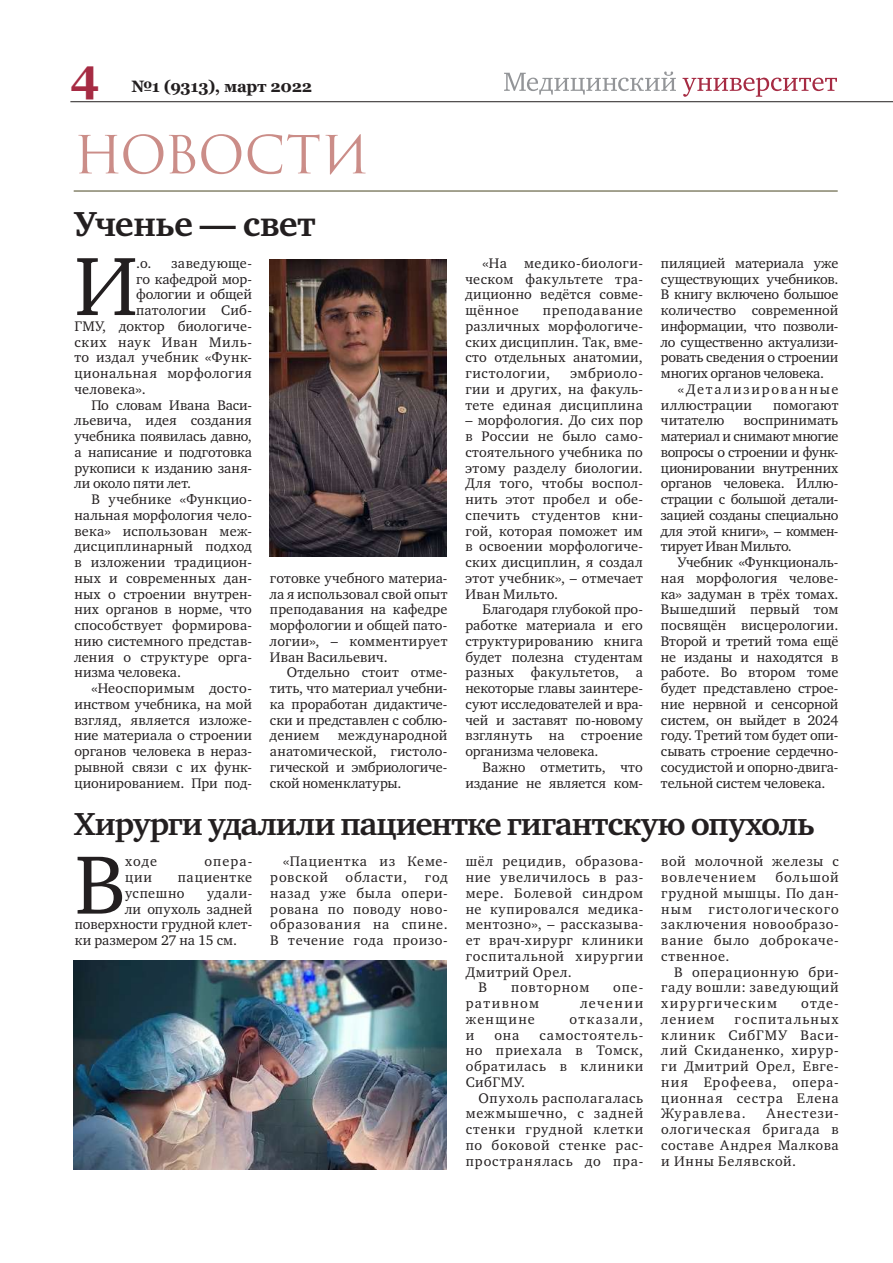
<style>
.page{position:relative;width:893px;height:1263px;background:#fff}
.page>*{position:absolute;margin:0;border:0;box-sizing:border-box;transform-origin:0 0}
.t1{font:84.6px "Charter C";color:#231f20}
.t2{font:51px "Romul";letter-spacing:-.015em;color:#cb8d88}
.t3{font:700 45px "Georgia";color:#a62b43}
.t4{font:700 35.7px "Charter C";letter-spacing:-.015em;color:#231f20}
.t5{font:700 32.7px "Charter C";letter-spacing:-.03em;color:#231f20}
.t6{font:700 16.5px "Georgia";letter-spacing:-.015em;color:#231f20}
.t7{font:14.25px/15.8px "Charter C";letter-spacing:.025em;color:#231f20;text-align:justify}
.t8{font:14.25px "Charter C";color:#231f20}
.t9{font:14.25px/15.8px "Charter C";letter-spacing:.005em;color:#231f20;text-align:right}
.t10{font:14.25px/15.8px "Charter C";letter-spacing:.045em;color:#231f20}
.t11{font:14.25px "Charter C";letter-spacing:-.005em;color:#231f20}
.t12{font:14.25px/15.8px "Charter C";letter-spacing:.05em;color:#231f20}
.t13{font:14.25px "Charter C";letter-spacing:.055em;color:#231f20}
.t14{font:14.25px/15.8px "Charter C";letter-spacing:.11em;color:#231f20}
.t15{font:14.25px "Charter C";letter-spacing:-.01em;color:#231f20}
.t16{font:14.25px "Charter C";letter-spacing:.095em;color:#231f20}
.t17{font:14.25px "Charter C";letter-spacing:.09em;color:#231f20}
.t18{font:14.25px "Charter C";letter-spacing:.1em;color:#231f20}
</style>
<div class="page">
<hr style="left:70px;top:101px;width:823px;height:1px;background:#231f20">
<svg style="left:682px;top:78px;width:155px;height:19px"></svg>
<svg style="left:504px;top:72px;width:172px;height:23px"></svg>
<hr style="left:74px;top:190px;width:764px;height:2px;background:#86846c">
<img style="left:269px;top:260px;width:178px;height:297px">
<img style="left:74px;top:961px;width:373px;height:208px">
<h3 class="t3" style="left:70px;top:46px;width:31px">4</h3>
<p class="t6" style="left:131px;top:76px;width:182px">№1 (9313), март 2022</p>
<h2 class="t2" style="left:74px;top:125px;width:298px">новости</h2>
<h3 class="t4" style="left:74px;top:205px;width:243px">Ученье — свет</h3>
<h1 class="t1" style="left:74px;top:240px;width:65px">И</h1>
<p class="t7" style="left:136px;top:255px;width:17px">.о.</p>
<p class="t7" style="left:171px;top:255px;width:82px">заведующе-</p>
<p class="t11" style="left:136px;top:271px;width:117px">го кафедрой мор-</p>
<p class="t11" style="left:136px;top:287px;width:117px">фологии и общей</p>
<p class="t7" style="left:136px;top:302px;width:117px">патологии Сиб-</p>
<p class="t8" style="left:74px;top:318px;width:179px">ГМУ, доктор биологиче-</p>
<p class="t12" style="left:74px;top:334px;width:179px">ских наук Иван Миль-</p>
<p class="t7" style="left:74px;top:350px;width:179px">то издал учебник «Функ-</p>
<p class="t7" style="left:74px;top:365px;width:179px">циональная морфология</p>
<p class="t7" style="left:74px;top:381px;width:73px">человека».</p>
<p class="t11" style="left:91px;top:397px;width:162px">По словам Ивана Васи-</p>
<p class="t7" style="left:74px;top:413px;width:179px">льевича, идея создания</p>
<p class="t11" style="left:74px;top:428px;width:179px">учебника появилась давно,</p>
<p class="t8" style="left:74px;top:444px;width:179px">а написание и подготовка</p>
<p class="t9" style="left:74px;top:460px;width:179px">рукописи к изданию заня-</p>
<p class="t8" style="left:74px;top:476px;width:118px">ли около пяти лет.</p>
<p class="t7" style="left:91px;top:491px;width:162px">В учебнике «Функцио-</p>
<p class="t8" style="left:74px;top:507px;width:179px">нальная морфология чело-</p>
<p class="t7" style="left:74px;top:523px;width:179px">века» использован меж-</p>
<p class="t7" style="left:74px;top:539px;width:179px">дисциплинарный подход</p>
<p class="t7" style="left:74px;top:554px;width:179px">в изложении традицион-</p>
<p class="t7" style="left:74px;top:570px;width:179px">ных и современных дан-</p>
<p class="t7" style="left:74px;top:586px;width:179px">ных о строении внутрен-</p>
<p class="t15" style="left:74px;top:602px;width:179px">них органов в норме, что</p>
<p class="t7" style="left:74px;top:617px;width:179px">способствует формирова-</p>
<p class="t7" style="left:74px;top:633px;width:179px">нию системного представ-</p>
<p class="t7" style="left:74px;top:649px;width:179px">ления о структуре орга-</p>
<p class="t9" style="left:74px;top:665px;width:108px">низма человека.</p>
<p class="t7" style="left:91px;top:680px;width:162px">«Неоспоримым досто-</p>
<p class="t9" style="left:74px;top:696px;width:179px">инством учебника, на мой</p>
<p class="t7" style="left:74px;top:712px;width:179px">взгляд, является изложе-</p>
<p class="t9" style="left:74px;top:728px;width:179px">ние материала о строении</p>
<p class="t11" style="left:74px;top:743px;width:179px">органов человека в нераз-</p>
<p class="t7" style="left:74px;top:759px;width:179px">рывной связи с их функ-</p>
<p class="t8" style="left:74px;top:775px;width:179px">ционированием. При под-</p>
<p class="t7" style="left:270px;top:570px;width:179px">готовке учебного материа&shy;ла я использовал свой опыт преподавания на кафедре морфологии и общей пато&shy;логии», – комментирует Иван Васильевич.</p>
<p class="t7" style="left:270px;top:665px;width:179px;text-indent:17px">Отдельно стоит отме&shy;тить, что материал учебни&shy;ка проработан дидактиче&shy;ски и представлен с соблю&shy;дением</p>
<p class="t7" style="left:270px;top:728px;width:179px;text-indent:68px">международной анатомической, гистоло&shy;гической и эмбриологиче&shy;ской номенклатуры.</p>
<p class="t7" style="left:465px;top:255px;width:179px;text-indent:17px">«На медико-биологи&shy;ческом факультете тра&shy;диционно ведётся совме&shy;щённое</p>
<p class="t7" style="left:465px;top:302px;width:179px;text-indent:77px">преподавание различных морфологиче&shy;ских дисциплин. Так, вме&shy;сто отдельных анатомии, гистологии,</p>
<p class="t7" style="left:465px;top:365px;width:179px;text-indent:105px">эмбриоло&shy;гии и других, на факуль&shy;тете единая дисциплина</p>
<p class="t7" style="left:465px;top:413px;width:179px">– морфология. До сих пор в России не было само&shy;стоятельного учебника по этому разделу биологии.<br>Для того, чтобы воспол&shy;нить этот пробел и обе&shy;спечить студентов кни&shy;гой, которая поможет им в освоении морфологиче&shy;ских дисциплин, я создал этот учебник», – отмечает Иван Мильто.</p>
<p class="t7" style="left:465px;top:602px;width:179px;text-indent:17px">Благодаря глубокой про&shy;работке материала и его структурированию книга будет полезна студентам разных факультетов, а некоторые главы заинтере&shy;суют исследователей и вра&shy;чей и заставят по-новому взглянуть на строение организма человека.</p>
<p class="t9" style="left:465px;top:759px;width:179px">Важно отметить, что издание не является ком-</p>
<p class="t7" style="left:661px;top:255px;width:179px">пиляцией материала уже существующих учебников.<br>В книгу включено большое количество современной информации, что позволи&shy;ло существенно актуализи&shy;ровать сведения о строении многих органов человека.</p>
<p class="t14" style="left:661px;top:381px;width:179px;text-indent:17px">«Детализированные иллюстрации</p>
<p class="t11" style="left:773px;top:397px;width:67px">помогают</p>
<p class="t7" style="left:661px;top:413px;width:179px;text-indent:82px">воспринимать материал и снимают многие вопросы о строении и функ&shy;ционировании внутренних органов человека. Иллю&shy;страции с большой детали&shy;зацией созданы специально для этой книги», – коммен&shy;тирует Иван Мильто.</p>
<p class="t7" style="left:661px;top:554px;width:179px;text-indent:17px">Учебник «Функциональ&shy;ная морфология челове&shy;ка» задуман в трёх томах.<br>Вышедший первый том посвящён висцерологии.<br>Второй и третий тома ещё не изданы и находятся в работе. Во втором томе будет представлено строе&shy;ние нервной и сенсорной систем, он выйдет в 2024 году. Третий том будет опи&shy;сывать строение сердечно&shy;сосудистой и опорно-двига&shy;тельной систем человека.</p>
<p class="t7" style="left:661px;top:413px;width:65px">читателю</p>
<h3 class="t5" style="left:74px;top:806px;width:742px">Хирурги удалили пациентке гигантскую опухоль</h3>
<h1 class="t1" style="left:75px;top:838px;width:53px">В</h1>
<p class="t7" style="left:125px;top:854px;width:34px">ходе</p>
<p class="t7" style="left:205px;top:854px;width:49px">опера-</p>
<p class="t10" style="left:125px;top:869px;width:129px;text-indent:53px">пациентке успешно</p>
<p class="t7" style="left:125px;top:869px;width:28px">ции</p>
<p class="t7" style="left:207px;top:885px;width:47px">удали-</p>
<p class="t7" style="left:125px;top:901px;width:129px">ли опухоль задней</p>
<p class="t8" style="left:75px;top:917px;width:179px">поверхности грудной клет-</p>
<p class="t8" style="left:75px;top:932px;width:164px">ки размером 27 на 15 см.</p>
<p class="t7" style="left:270px;top:854px;width:179px;text-indent:13px">«Пациентка из Кеме&shy;ровской области, год назад уже была опери&shy;рована по поводу ново&shy;образования на спине.<br>В течение года произо-</p>
<p class="t10" style="left:466px;top:854px;width:179px">шёл рецидив, образова-</p>
<p class="t12" style="left:466px;top:869px;width:179px">ние увеличилось в раз-</p>
<p class="t10" style="left:466px;top:885px;width:179px">мере. Болевой синдром</p>
<p class="t10" style="left:466px;top:901px;width:179px">не купировался медика-</p>
<p class="t7" style="left:466px;top:917px;width:179px">ментозно», – рассказыва-</p>
<p class="t10" style="left:466px;top:932px;width:179px">ет врач-хирург клиники</p>
<p class="t13" style="left:466px;top:948px;width:179px">госпитальной хирургии</p>
<p class="t10" style="left:466px;top:964px;width:108px">Дмитрий Орел.</p>
<p class="t7" style="left:478px;top:980px;width:10px">В</p>
<p class="t13" style="left:511px;top:980px;width:80px">повторном</p>
<p class="t7" style="left:613px;top:980px;width:32px">опе-</p>
<p class="t17" style="left:466px;top:995px;width:75px">ративном</p>
<p class="t18" style="left:580px;top:995px;width:64px">лечении</p>
<p class="t16" style="left:466px;top:1011px;width:71px">женщине</p>
<p class="t16" style="left:569px;top:1011px;width:75px">отказали,</p>
<p class="t7" style="left:466px;top:1027px;width:10px">и</p>
<p class="t7" style="left:494px;top:1027px;width:26px">она</p>
<p class="t7" style="left:466px;top:1027px;width:179px;text-indent:74px">самостоятель&shy;но приехала в Томск, обратилась в клиники СибГМУ.</p>
<p class="t7" style="left:466px;top:1090px;width:179px;text-indent:13px">Опухоль располагалась межмышечно, с задней стенки грудной клетки по боковой стенке рас&shy;пространялась до пра-</p>
<p class="t12" style="left:661px;top:854px;width:179px">вой молочной железы с вовлечением</p>
<p class="t7" style="left:661px;top:869px;width:179px;text-indent:114px">большой грудной мышцы. По дан&shy;ным гистологического заключения новообразо&shy;вание было доброкаче&shy;ственное.</p>
<p class="t7" style="left:661px;top:964px;width:179px;text-indent:13px">В операционную бри&shy;гаду вошли: заведующий хирургическим</p>
<p class="t7" style="left:801px;top:995px;width:39px">отде-</p>
<p class="t7" style="left:661px;top:1011px;width:55px">лением</p>
<p class="t7" style="left:661px;top:1011px;width:179px;text-indent:73px">госпитальных клиник СибГМУ Васи&shy;лий Скиданенко, хирур&shy;ги Дмитрий Орел, Евге&shy;ния Ерофеева, опера&shy;ционная сестра Елена Журавлева.</p>
<p class="t7" style="left:661px;top:1106px;width:179px;text-indent:105px">Анестези&shy;ологическая бригада в составе Андрея Малкова и Инны Белявской.</p>
</div>
